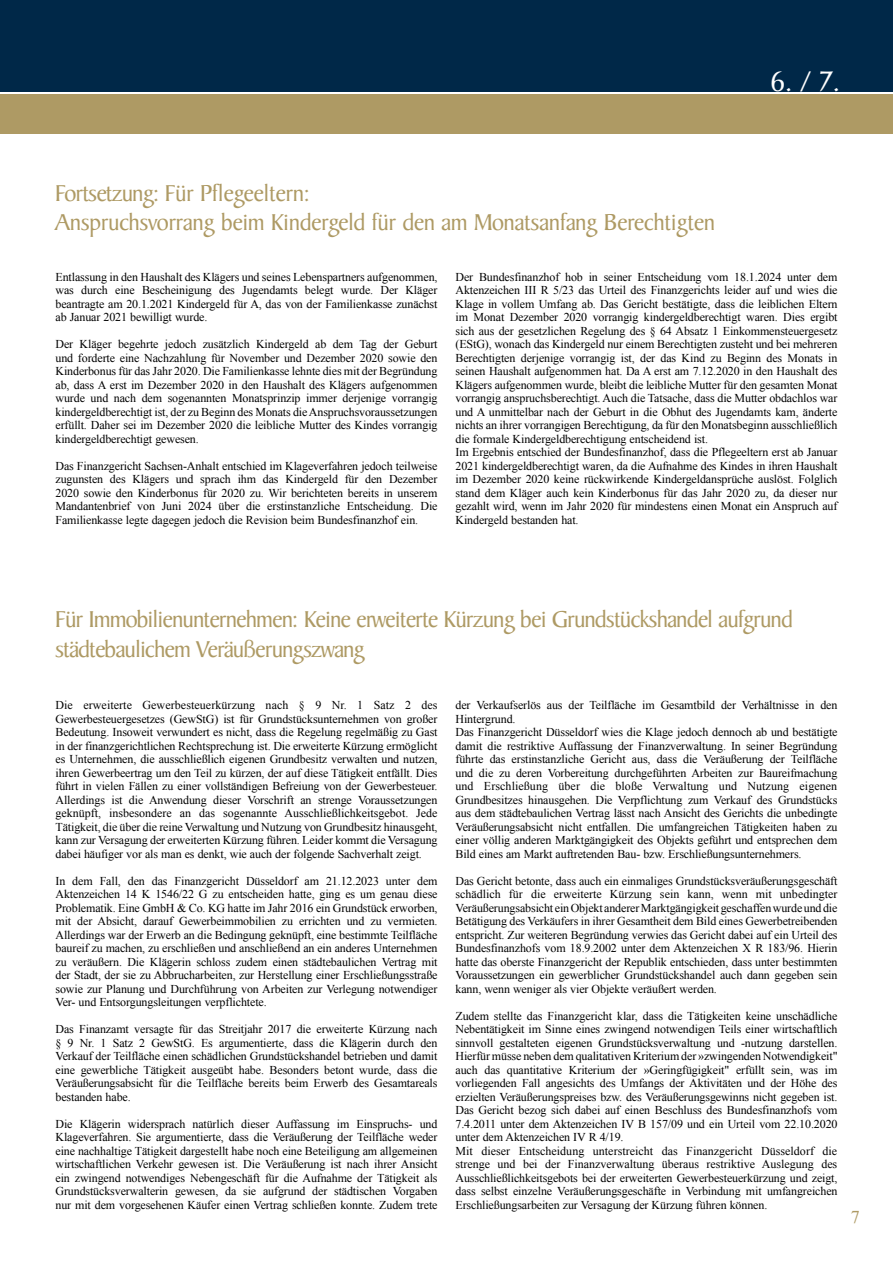
<style>
.page{position:relative;width:893px;height:1263px;background:#fff}
.page>*{position:absolute;margin:0;border:0;box-sizing:border-box;transform-origin:0 0}
.t1{font:30px "Baker Signet Std";color:#fff}
.t2{font:24.75px/29.7px "Baker Signet Std";letter-spacing:-.04em;color:#ae9a64}
.t3{font:24.75px/29.7px "Baker Signet Std";letter-spacing:-.02em;color:#ae9a64}
.t4{font:18px "Times New Roman";color:#ae9a64}
.t5{font:12px/13.5px "Times New Roman";letter-spacing:-.01em;color:#000;text-align:justify}
</style>
<div class="page">
<div style="left:0;top:0;width:893px;height:91px;background:#002848"></div>
<div style="left:0;top:94px;width:893px;height:40px;background:#ae9a64"></div>
<h1 class="t1" style="left:771px;top:66px;width:71px">6. / 7.</h1>
<h2 class="t3" style="left:55px;top:179px;width:662px">Fortsetzung: Für Pflegeeltern:<br>Anspruchsvorrang beim Kindergeld für den am Monatsanfang Berechtigten</h2>
<p class="t5" style="left:56px;top:270px;width:384px">Entlassung in den Haushalt des Klägers und seines Lebenspartners aufgenommen, was durch eine Bescheinigung des Jugendamts belegt wurde. Der Kläger beantragte am 20.1.2021 Kindergeld für A, das von der Familienkasse zunächst ab Januar 2021 bewilligt wurde.</p>
<p class="t5" style="left:56px;top:337px;width:384px">Der Kläger begehrte jedoch zusätzlich Kindergeld ab dem Tag der Geburt und forderte eine Nachzahlung für November und Dezember 2020 sowie den Kinderbonus für das Jahr 2020. Die Familienkasse lehnte dies mit der Begründung ab, dass A erst im Dezember 2020 in den Haushalt des Klägers aufgenommen wurde und nach dem sogenannten Monatsprinzip immer derjenige vorrangig kindergeldberechtigt ist, der zu Beginn des Monats die Anspruchsvoraussetzungen erfüllt. Daher sei im Dezember 2020 die leibliche Mutter des Kindes vorrangig kindergeldberechtigt gewesen.</p>
<p class="t5" style="left:56px;top:459px;width:384px">Das Finanzgericht Sachsen-Anhalt entschied im Klageverfahren jedoch teilweise zugunsten des Klägers und sprach ihm das Kindergeld für den Dezember 2020 sowie den Kinderbonus für 2020 zu. Wir berichteten bereits in unserem Mandantenbrief von Juni 2024 über die erstinstanzliche Entscheidung. Die Familienkasse legte dagegen jedoch die Revision beim Bundesfinanzhof ein.</p>
<p class="t5" style="left:455px;top:270px;width:384px;text-align:left">Der Bundesfinanzhof hob in seiner Entscheidung vom 18.1.2024 unter dem Aktenzeichen III R 5/23 das Urteil des Finanzgerichts leider auf und wies die Klage in vollem Umfang ab. Das Gericht bestätigte, dass die leiblichen Eltern im Monat Dezember 2020 vorrangig kindergeldberechtigt waren. Dies ergibt sich aus der gesetzlichen Regelung des § 64 Absatz 1 Einkommensteuergesetz (EStG), wonach das Kindergeld nur einem Berechtigten zusteht und bei mehreren Berechtigten derjenige vorrangig ist, der das Kind zu Beginn des Monats in seinen Haushalt aufgenommen hat. Da A erst am 7.12.2020 in den Haushalt des Klägers aufgenommen wurde, bleibt die leibliche Mutter für den gesamten Monat vorrangig anspruchsberechtigt. Auch die Tatsache, dass die Mutter obdachlos war und A unmittelbar nach der Geburt in die Obhut des Jugendamts kam, änderte nichts an ihrer vorrangigen Berechtigung, da für den Monatsbeginn ausschließlich die formale Kindergeldberechtigung entscheidend ist.<br>Im Ergebnis entschied der Bundesfinanzhof, dass die Pflegeeltern erst ab Januar 2021 kindergeldberechtigt waren, da die Aufnahme des Kindes in ihren Haushalt im Dezember 2020 keine rückwirkende Kindergeldansprüche auslöst. Folglich stand dem Kläger auch kein Kinderbonus für das Jahr 2020 zu, da dieser nur gezahlt wird, wenn im Jahr 2020 für mindestens einen Monat ein Anspruch auf Kindergeld bestanden hat.</p>
<h2 class="t2" style="left:55px;top:605px;width:739px">Für Immobilienunternehmen: Keine erweiterte Kürzung bei Grundstückshandel aufgrund städtebaulichem Veräußerungszwang</h2>
<p class="t5" style="left:56px;top:698px;width:384px">Die erweiterte Gewerbesteuerkürzung nach § 9 Nr. 1 Satz 2 des Gewerbesteuergesetzes (GewStG) ist für Grundstücksunternehmen von großer Bedeutung. Insoweit verwundert es nicht, dass die Regelung regelmäßig zu Gast in der finanzgerichtlichen Rechtsprechung ist. Die erweiterte Kürzung ermöglicht es Unternehmen, die ausschließlich eigenen Grundbesitz verwalten und nutzen, ihren Gewerbeertrag um den Teil zu kürzen, der auf diese Tätigkeit entfällt. Dies führt in vielen Fällen zu einer vollständigen Befreiung von der Gewerbesteuer.<br>Allerdings ist die Anwendung dieser Vorschrift an strenge Voraussetzungen geknüpft, insbesondere an das sogenannte Ausschließlichkeitsgebot. Jede Tätigkeit, die über die reine Verwaltung und Nutzung von Grundbesitz hinausgeht, kann zur Versagung der erweiterten Kürzung führen. Leider kommt die Versagung dabei häufiger vor als man es denkt, wie auch der folgende Sachverhalt zeigt.</p>
<p class="t5" style="left:56px;top:874px;width:384px">In dem Fall, den das Finanzgericht Düsseldorf am 21.12.2023 unter dem Aktenzeichen 14 K 1546/22 G zu entscheiden hatte, ging es um genau diese Problematik. Eine GmbH &amp; Co. KG hatte im Jahr 2016 ein Grundstück erworben, mit der Absicht, darauf Gewerbeimmobilien zu errichten und zu vermieten.<br>Allerdings war der Erwerb an die Bedingung geknüpft, eine bestimmte Teilfläche baureif zu machen, zu erschließen und anschließend an ein anderes Unternehmen zu veräußern. Die Klägerin schloss zudem einen städtebaulichen Vertrag mit der Stadt, der sie zu Abbrucharbeiten, zur Herstellung einer Erschließungsstraße sowie zur Planung und Durchführung von Arbeiten zur Verlegung notwendiger Ver- und Entsorgungsleitungen verpflichtete.</p>
<p class="t5" style="left:56px;top:1022px;width:384px">Das Finanzamt versagte für das Streitjahr 2017 die erweiterte Kürzung nach § 9 Nr. 1 Satz 2 GewStG. Es argumentierte, dass die Klägerin durch den Verkauf der Teilfläche einen schädlichen Grundstückshandel betrieben und damit eine gewerbliche Tätigkeit ausgeübt habe. Besonders betont wurde, dass die Veräußerungsabsicht für die Teilfläche bereits beim Erwerb des Gesamtareals bestanden habe.</p>
<p class="t5" style="left:56px;top:1117px;width:384px">Die Klägerin widersprach natürlich dieser Auffassung im Einspruchs- und Klageverfahren. Sie argumentierte, dass die Veräußerung der Teilfläche weder eine nachhaltige Tätigkeit dargestellt habe noch eine Beteiligung am allgemeinen wirtschaftlichen Verkehr gewesen ist. Die Veräußerung ist nach ihrer Ansicht ein zwingend notwendiges Nebengeschäft für die Aufnahme der Tätigkeit als Grundstücksverwalterin gewesen, da sie aufgrund der städtischen Vorgaben nur mit dem vorgesehenen Käufer einen Vertrag schließen konnte. Zudem trete</p>
<p class="t5" style="left:455px;top:698px;width:384px;text-align:left">der Verkaufserlös aus der Teilfläche im Gesamtbild der Verhältnisse in den Hintergrund.<br>Das Finanzgericht Düsseldorf wies die Klage jedoch dennoch ab und bestätigte damit die restriktive Auffassung der Finanzverwaltung. In seiner Begründung führte das erstinstanzliche Gericht aus, dass die Veräußerung der Teilfläche und die zu deren Vorbereitung durchgeführten Arbeiten zur Baureifmachung und Erschließung über die bloße Verwaltung und Nutzung eigenen Grundbesitzes hinausgehen. Die Verpflichtung zum Verkauf des Grundstücks aus dem städtebaulichen Vertrag lässt nach Ansicht des Gerichts die unbedingte Veräußerungsabsicht nicht entfallen. Die umfangreichen Tätigkeiten haben zu einer völlig anderen Marktgängigkeit des Objekts geführt und entsprechen dem Bild eines am Markt auftretenden Bau- bzw. Erschließungsunternehmers.</p>
<p class="t5" style="left:455px;top:874px;width:384px">Das Gericht betonte, dass auch ein einmaliges Grundstücksveräußerungsgeschäft schädlich für die erweiterte Kürzung sein kann, wenn mit unbedingter Veräußerungsabsicht ein Objekt anderer Marktgängigkeit geschaffen wurde und die Betätigung des Verkäufers in ihrer Gesamtheit dem Bild eines Gewerbetreibenden entspricht. Zur weiteren Begründung verwies das Gericht dabei auf ein Urteil des Bundesfinanzhofs vom 18.9.2002 unter dem Aktenzeichen X R 183/96. Hierin hatte das oberste Finanzgericht der Republik entschieden, dass unter bestimmten Voraussetzungen ein gewerblicher Grundstückshandel auch dann gegeben sein kann, wenn weniger als vier Objekte veräußert werden.</p>
<p class="t5" style="left:455px;top:1009px;width:384px;text-align:left">Zudem stellte das Finanzgericht klar, dass die Tätigkeiten keine unschädliche Nebentätigkeit im Sinne eines zwingend notwendigen Teils einer wirtschaftlich sinnvoll gestalteten eigenen Grundstücksverwaltung und -nutzung darstellen.<br>Hierfür müsse neben dem qualitativen Kriterium der »zwingenden Notwendigkeit" auch das quantitative Kriterium der »Geringfügigkeit" erfüllt sein, was im vorliegenden Fall angesichts des Umfangs der Aktivitäten und der Höhe des erzielten Veräußerungspreises bzw. des Veräußerungsgewinns nicht gegeben ist.<br>Das Gericht bezog sich dabei auf einen Beschluss des Bundesfinanzhofs vom 7.4.2011 unter dem Aktenzeichen IV B 157/09 und ein Urteil vom 22.10.2020 unter dem Aktenzeichen IV R 4/19.<br>Mit dieser Entscheidung unterstreicht das Finanzgericht Düsseldorf die strenge und bei der Finanzverwaltung überaus restriktive Auslegung des Ausschließlichkeitsgebots bei der erweiterten Gewerbesteuerkürzung und zeigt, dass selbst einzelne Veräußerungsgeschäfte in Verbindung mit umfangreichen Erschließungsarbeiten zur Versagung der Kürzung führen können.</p>
<h3 class="t4" style="left:851px;top:1205px;width:10px">7</h3>
</div>
